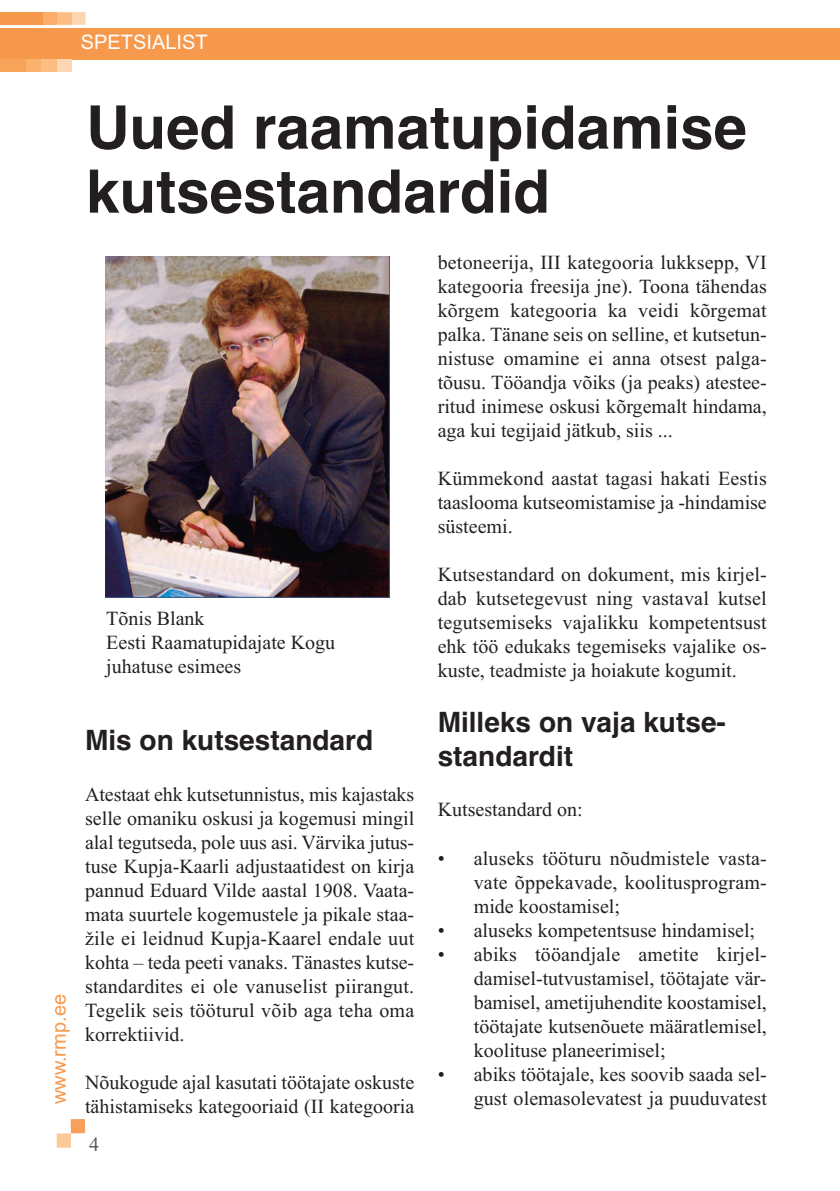
<style>
.page{position:relative;width:840px;height:1191px;background:#fff}
.page>*{position:absolute;margin:0;border:0;box-sizing:border-box;transform-origin:0 0}
.t1{font:700 60px/64px "Helvetica";color:#231f20}
.t2{font:700 28px/33.6px "Helvetica";color:#231f20}
.t3{font:20px/24px "Times New Roman";color:#231f20;text-align:justify}
.t4{font:20px "Arial";color:#fff}
.t5{font:20px "Arial";color:#f7994d}
.t6{font:20px "Times New Roman";color:#57585a}
</style>
<div class="page">
<div style="left:0;top:28px;width:839px;height:31px;background:#f7994d"></div>
<div style="left:57px;top:59px;width:15px;height:13px;background:#fdd7b1"></div>
<div style="left:41px;top:59px;width:16px;height:13px;background:#fcbe83"></div>
<svg style="left:57px;top:12px;width:28px;height:13px"></svg>
<div style="left:0;top:12px;width:57px;height:13px;background:#faae69"></div>
<div style="left:0;top:12px;width:42px;height:13px;background:#f7994d"></div>
<div style="left:25px;top:59px;width:16px;height:13px;background:#fab16c"></div>
<div style="left:0;top:59px;width:25px;height:13px;background:#f8a35a"></div>
<div style="left:57px;top:1133px;width:14px;height:14px;background:#fcc997"></div>
<div style="left:71px;top:1119px;width:14px;height:14px;background:#f8a05a"></div>
<img style="left:105px;top:257px;width:284px;height:340px">
<p class="t4" style="left:81px;top:30px;width:128px">SPETSIALIST</p>
<h1 class="t1" style="left:86px;top:96px;width:662px">Uued raamatupidamise kutsestandardid</h1>
<p class="t3" style="left:106px;top:606px;width:230px;text-align:left">Tõnis Blank<br>Eesti Raamatupidajate Kogu juhatuse esimees</p>
<p class="t5" style="left:47px;top:1104px;width:112px;rotate:-90deg">www.rmp.ee</p>
<h2 class="t2" style="left:85px;top:724px;width:289px">Mis on kutsestandard</h2>
<p class="t3" style="left:85px;top:782px;width:330px">Atestaat ehk kutsetunnistus, mis kajastaks selle omaniku oskusi ja kogemusi mingil alal tegutseda, pole uus asi. Värvika jutus&shy;tuse Kupja-Kaarli adjustaatidest on kirja pannud Eduard Vilde aastal 1908. Vaata&shy;mata suurtele kogemustele ja pikale staa&shy;žile ei leidnud Kupja-Kaarel endale uut kohta – teda peeti vanaks. Tänastes kutse&shy;standardites ei ole vanuselist piirangut.<br>Tegelik seis tööturul võib aga teha oma korrektiivid.</p>
<p class="t3" style="left:85px;top:1070px;width:330px">Nõukogude ajal kasutati töötajate oskuste tähistamiseks kategooriaid (II kategooria</p>
<p class="t6" style="left:89px;top:1132px;width:11px">4</p>
<p class="t3" style="left:437px;top:250px;width:330px">betoneerija, III kategooria lukksepp, VI kategooria freesija jne). Toona tähendas kõrgem kategooria ka veidi kõrgemat palka. Tänane seis on selline, et kutsetun&shy;nistuse omamine ei anna otsest palga&shy;tõusu. Tööandja võiks (ja peaks) atestee&shy;ritud inimese oskusi kõrgemalt hindama, aga kui tegijaid jätkub, siis ...</p>
<p class="t3" style="left:437px;top:466px;width:330px">Kümmekond aastat tagasi hakati Eestis taaslooma kutseomistamise ja -hindamise süsteemi.</p>
<p class="t3" style="left:437px;top:562px;width:330px">Kutsestandard on dokument, mis kirjel&shy;dab kutsetegevust ning vastaval kutsel tegutsemiseks vajalikku kompetentsust ehk töö edukaks tegemiseks vajalike os&shy;kuste, teadmiste ja hoiakute kogumit.</p>
<h2 class="t2" style="left:437px;top:706px;width:289px">Milleks on vaja kutse&shy;standardit</h2>
<p class="t3" style="left:437px;top:797px;width:146px">Kutsestandard on:</p>
<p class="t3" style="left:473px;top:845px;width:294px;text-indent:-36px">• aluseks tööturu nõudmistele vasta&shy;vate õppekavade, koolitusprogram&shy;mide koostamisel;</p>
<p class="t3" style="left:437px;top:917px;width:319px">• aluseks kompetentsuse hindamisel;</p>
<p class="t3" style="left:473px;top:941px;width:294px;text-indent:-36px">• abiks tööandjale ametite kirjel&shy;damisel-tutvustamisel, töötajate vär&shy;bamisel, ametijuhendite koostamisel, töötajate kutsenõuete määratlemisel, koolituse planeerimisel;</p>
<p class="t3" style="left:437px;top:1061px;width:330px;text-align:right">• abiks töötajale, kes soovib saada sel&shy;gust olemasolevatest ja puuduvatest</p>
</div>
